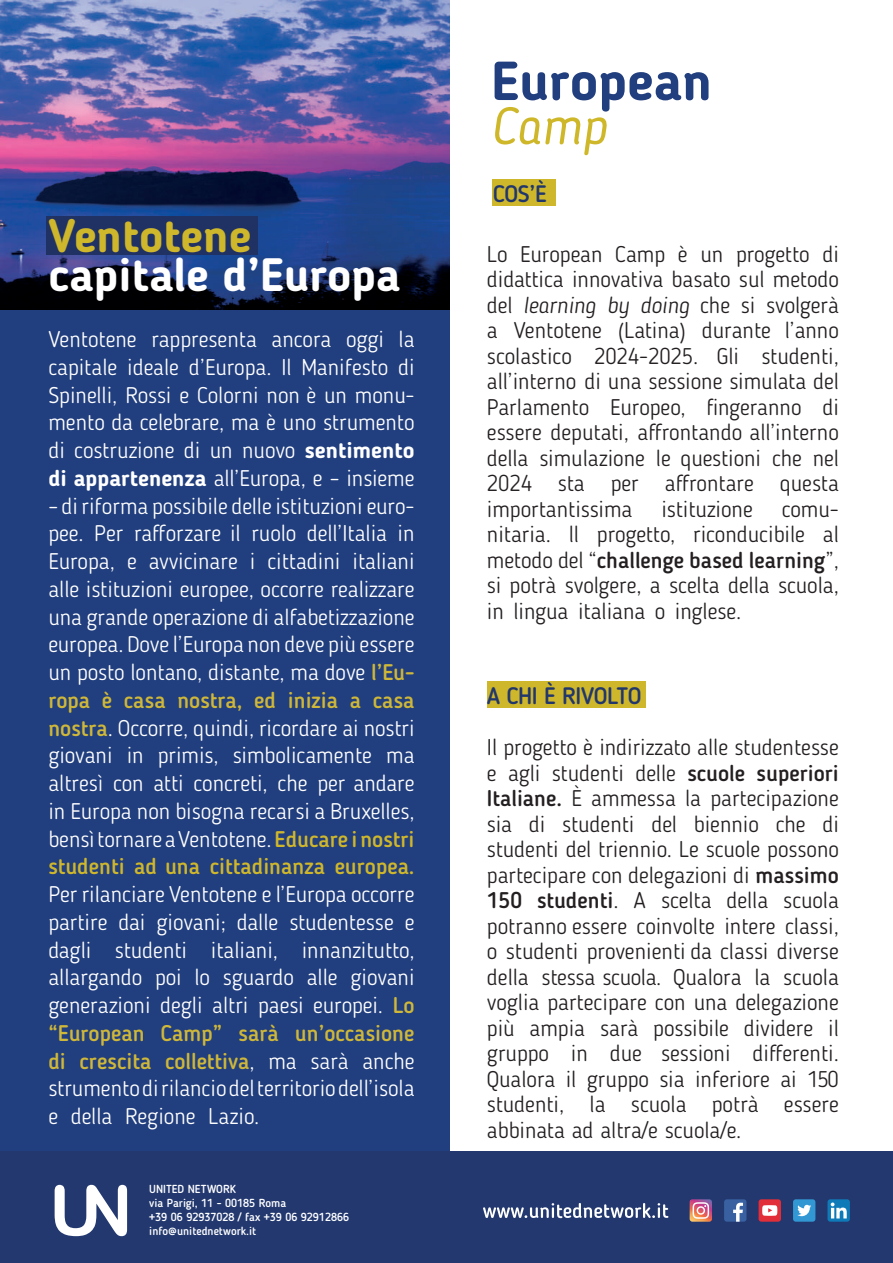
<style>
.page{position:relative;width:893px;height:1263px;background:#fff}
.page>*{position:absolute;margin:0;border:0;box-sizing:border-box;transform-origin:0 0}
.t1{font:700 54.45px "Blogger Sans";color:#213e7e}
.t2{font:italic 51.9px "Blogger Sans";color:#cfb72a}
.t3{font:700 46.5px "Blogger Sans";color:#fff}
.t4{font:700 46.5px "Blogger Sans";color:#cfb72c}
.t5{font:500 23.7px "Blogger Sans";letter-spacing:-.02em;color:#21376c}
.t6{font:300 22.5px/27.8px "Blogger Sans";color:#fff;text-align:justify}
.t7{font:300 22.5px/25.5px "Blogger Sans";color:#231f20;text-align:justify}
.t8{font:500 11.55px/14px "Blogger Sans";color:#fff}
.s1{font-weight:700}
.s2{font-weight:500;color:#ceb739}
.s3{font-weight:500;color:#cfb72c}
.s4{font-style:italic}
.s5{font-weight:500}
</style>
<div class="page">
<div style="left:0;top:309px;width:450px;height:952px;background:#213e7e"></div>
<img style="left:0;top:1px;width:450px;height:309px">
<div style="left:487px;top:681px;width:158px;height:26px;background:#cfb72c"></div>
<div style="left:492px;top:179px;width:64px;height:27px;background:#cfb72c"></div>
<div style="left:46px;top:216px;width:212px;height:39px;background:#203164"></div>
<div style="left:0;top:1151px;width:893px;height:111px;background:#22386f"></div>
<svg style="left:483px;top:1203px;width:185px;height:15px"></svg>
<svg style="left:55px;top:1185px;width:72px;height:51px"></svg>
<div style="left:793px;top:1199px;width:22px;height:23px;background:#3298d4;border-radius:3px"></div>
<svg style="left:797px;top:1205px;width:14px;height:11px"></svg>
<div style="left:827px;top:1199px;width:23px;height:23px;background:#0e7ab8;border-radius:3px"></div>
<svg style="left:831px;top:1202px;width:16px;height:16px"></svg>
<div style="left:724px;top:1199px;width:22px;height:23px;background:#3961a1;border-radius:3px"></div>
<svg style="left:733px;top:1203px;width:10px;height:19px"></svg>
<div style="left:759px;top:1199px;width:22px;height:23px;background:#e12e38;border-radius:3px"></div>
<svg style="left:762px;top:1205px;width:15px;height:11px"></svg>
<img style="left:690px;top:1199px;width:22px;height:23px;border-radius:3px">
<svg style="left:693px;top:1202px;width:16px;height:17px"></svg>
<h3 class="t4" style="left:48px;top:217px;width:204px">Ventotene</h3>
<h3 class="t3" style="left:48px;top:255px;width:354px">capitale d’Europa</h3>
<p class="t6" style="left:48px;top:327px;width:368px">Ventotene rappresenta ancora oggi la capitale ideale d’Europa. Il Manifesto di Spinelli, Rossi e Colorni non è un monu&shy;mento da celebrare, ma è uno strumento di costruzione di un nuovo <span class="s1">sentimento di appartenenza</span> all’Europa, e – insieme</p>
<p class="t6" style="left:48px;top:494px;width:368px">– di riforma possibile delle istituzioni euro&shy;pee. Per rafforzare il ruolo dell’Italia in Europa, e avvicinare i cittadini italiani alle istituzioni europee, occorre realizzare una grande operazione di alfabetizzazione europea. Dove l’Europa non deve più essere un posto lontano, distante, ma dove <span class="s2">l’Eu&shy;ropa è casa nostra, ed inizia a casa nostra</span>. Occorre, quindi, ricordare ai nostri giovani in primis, simbolicamente ma altresì con atti concreti, che per andare in Europa non bisogna recarsi a Bruxelles, bensìtornareaVentotene. <span class="s3">Educare i nostri studenti ad una cittadinanza europea.</span></p>
<p class="t6" style="left:48px;top:882px;width:368px">Per rilanciare Ventotene e l’Europa occorre partire dai giovani; dalle studentesse e dagli studenti italiani, innanzitutto, allargando poi lo sguardo alle giovani generazioni degli altri paesi europei. <span class="s2">Lo “European Camp” sarà un’occasione di crescita collettiva</span>, ma sarà anche strumentodirilanciodelterritoriodell’isola e della Regione Lazio.</p>
<p class="t8" style="left:149px;top:1183px;width:201px">UNITED NETWORK<br>via Parigi, 11 - 00185 Roma<br>+39 06 92937028 / fax +39 06 92912866 info@unitednetwork.it</p>
<h1 class="t1" style="left:491px;top:59px;width:222px">European</h1>
<h2 class="t2" style="left:491px;top:105px;width:117px">Camp</h2>
<p class="t5" style="left:493px;top:184px;width:55px">COS’È</p>
<p class="t7" style="left:487px;top:243px;width:353px">Lo European Camp è un progetto di didattica innovativa basato sul metodo del <span class="s4">learning by doing</span> che si svolgerà a Ventotene (Latina) durante l’anno scolastico 2024-2025. Gli studenti, all’interno di una sessione simulata del Parlamento Europeo, fingeranno di essere deputati, affrontando all’interno della simulazione le questioni che nel 2024 sta per affrontare questa importantissima</p>
<p class="t7" style="left:661px;top:498px;width:93px">istituzione</p>
<p class="t7" style="left:487px;top:498px;width:353px;text-indent:295px">comu&shy;nitaria. ll progetto, riconducibile al metodo del “<span class="s5">challenge based learning</span>”, si potrà svolgere, a scelta della scuola, in lingua italiana o inglese.</p>
<p class="t5" style="left:487px;top:686px;width:156px">A CHI È RIVOLTO</p>
<p class="t7" style="left:487px;top:737px;width:353px">Il progetto è indirizzato alle studentesse e agli studenti delle <span class="s5">scuole superiori Italiane.</span> È ammessa la partecipazione sia di studenti del biennio che di studenti del triennio. Le scuole possono partecipare con delegazioni di <span class="s5">massimo 150 studenti</span>. A scelta della scuola potranno essere coinvolte intere classi, o studenti provenienti da classi diverse della stessa scuola. Qualora la scuola voglia partecipare con una delegazione più ampia sarà possibile dividere il gruppo in due sessioni differenti.<br>Qualora il gruppo sia inferiore ai 150 studenti, la scuola potrà essere abbinata ad altra/e scuola/e.</p>
</div>
